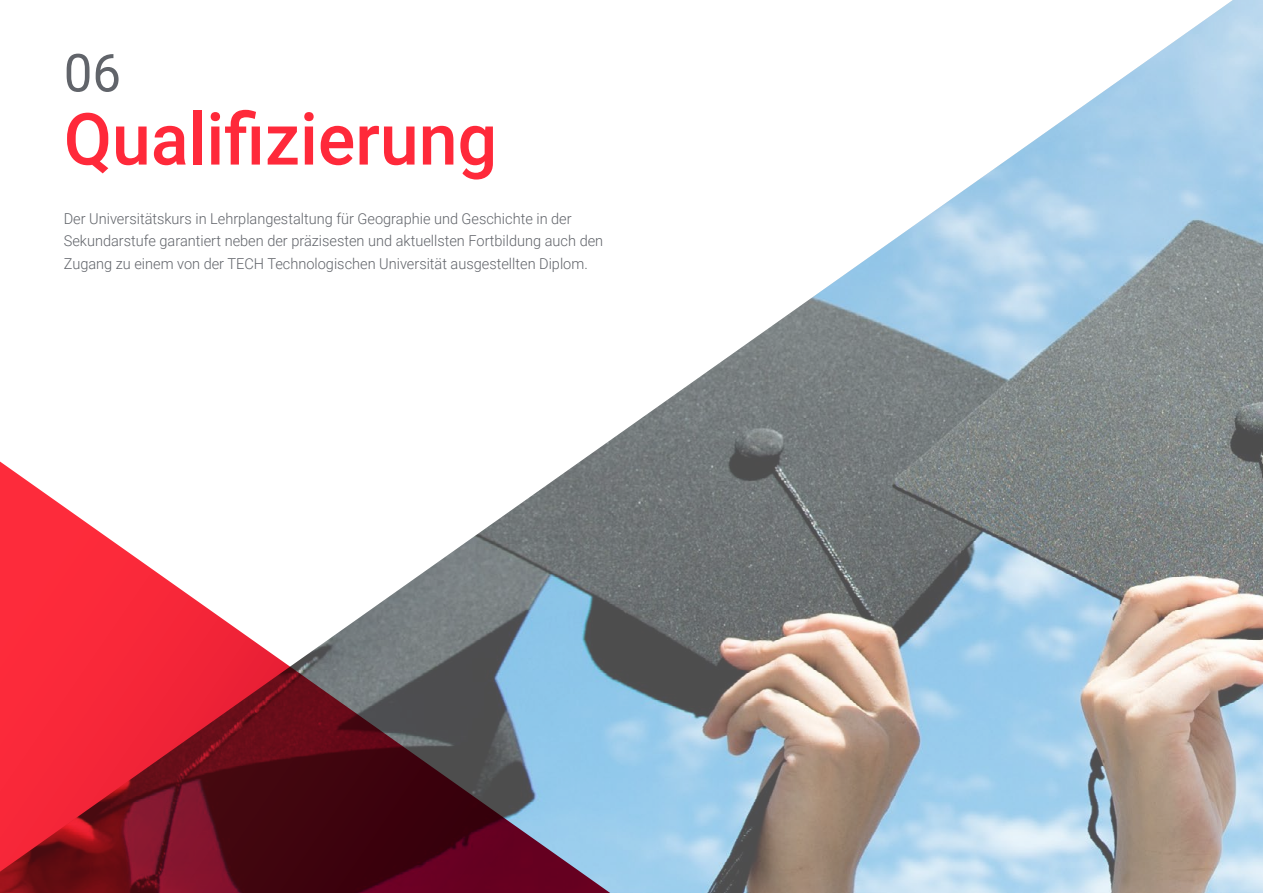
<style>
.page{position:relative;width:1263px;height:893px;background:#fff}
.page>*{position:absolute;margin:0;border:0;box-sizing:border-box;transform-origin:0 0}
.t1{font:500 72px "Roboto";color:#ff293a}
.t2{font:52.5px "Roboto";color:#61646a}
.t3{font:300 15px/22.5px "Roboto";color:#61646a}
</style>
<div class="page">
<img style="left:602px;top:0;width:661px;height:893px">
<svg style="left:0;top:446px;width:640px;height:447px"></svg>
<h2 class="t2" style="left:64px;top:36px;width:59px">06</h2>
<h1 class="t1" style="left:64px;top:89px;width:435px">Qualifizierung</h1>
<p class="t3" style="left:64px;top:207px;width:541px">Der Universitätskurs in Lehrplangestaltung für Geographie und Geschichte in der<br>Sekundarstufe garantiert neben der präzisesten und aktuellsten Fortbildung auch den<br>Zugang zu einem von der TECH Technologischen Universität ausgestellten Diplom.</p>
</div>
